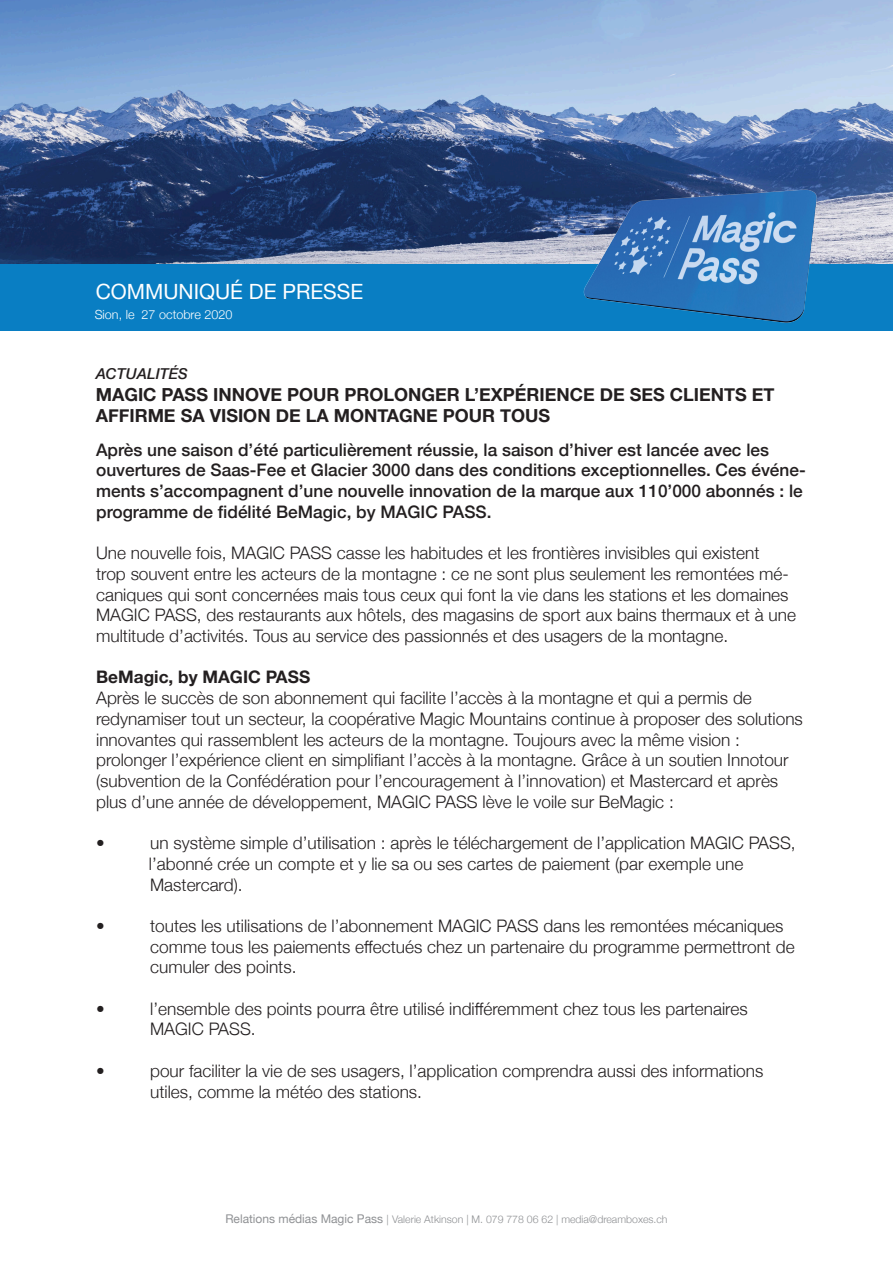
<style>
.page{position:relative;width:893px;height:1263px;background:#fff}
.page>*{position:absolute;margin:0;border:0;box-sizing:border-box;transform-origin:0 0}
.t1{font:21px "Helvetica Neue";color:#fff}
.t2{font:700 18px "Helvetica Neue";color:#231f20}
.t3{font:300 17.25px/20.7px "Helvetica Neue";color:#231f20}
.t4{font:500 17.25px/20.7px "Helvetica Neue";color:#231f20}
.t5{font:700 17.25px "Helvetica Neue";color:#231f20}
.t6{font:italic 500 15px "Helvetica Neue";color:#231f20}
.t7{font:300 12.6px "Helvetica Neue";color:#fff}
.t8{font:300 10.5px "Helvetica Neue";color:#8f9194}
.s1{font-weight:400;font-size:12px}
</style>
<div class="page">
<img style="left:0;top:0;width:893px;height:264px">
<div style="left:0;top:264px;width:893px;height:66px;background:#097ec3"></div>
<img style="left:570px;top:165px;width:285px;height:166px">
<p class="t1" style="left:96px;top:276px;width:269px">COMMUNIQUÉ DE PRESSE</p>
<p class="t7" style="left:95px;top:305px;width:139px">Sion, le 27 octobre 2020</p>
<p class="t6" style="left:96px;top:361px;width:94px">ACTUALITÉS</p>
<p class="t2" style="left:96px;top:380px;width:680px">MAGIC PASS INNOVE POUR PROLONGER L’EXPÉRIENCE DE SES CLIENTS ET</p>
<p class="t2" style="left:96px;top:402px;width:456px">AFFIRME SA VISION DE LA MONTAGNE POUR TOUS</p>
<p class="t4" style="left:96px;top:438px;width:711px">Après une saison d’été particulièrement réussie, la saison d’hiver est lancée avec les ouvertures de Saas-Fee et Glacier 3000 dans des conditions exceptionnelles. Ces événe&shy;ments s’accompagnent d’une nouvelle innovation de la marque aux 110’000 abonnés : le programme de fidélité BeMagic, by MAGIC PASS.</p>
<p class="t3" style="left:96px;top:541px;width:665px">Une nouvelle fois, MAGIC PASS casse les habitudes et les frontières invisibles qui existent</p>
<p class="t3" style="left:96px;top:562px;width:701px">trop souvent entre les acteurs de la montagne : ce ne sont plus seulement les remontées mé&shy;caniques qui sont concernées mais tous ceux qui font la vie dans les stations et les domaines MAGIC PASS, des restaurants aux hôtels, des magasins de sport aux bains thermaux et à une multitude d’activités. Tous au service des passionnés et des usagers de la montagne.</p>
<p class="t5" style="left:96px;top:664px;width:216px">BeMagic, by MAGIC PASS</p>
<p class="t3" style="left:96px;top:686px;width:657px">Après le succès de son abonnement qui facilite l’accès à la montagne et qui a permis de</p>
<p class="t3" style="left:96px;top:707px;width:708px">redynamiser tout un secteur, la coopérative Magic Mountains continue à proposer des solutions innovantes qui rassemblent les acteurs de la montagne. Toujours avec la même vision :</p>
<p class="t3" style="left:96px;top:748px;width:694px">prolonger l’expérience client en simplifiant l’accès à la montagne. Grâce à un soutien Innotour (subvention de la Confédération pour l’encouragement à l’innovation) et Mastercard et après</p>
<p class="t3" style="left:96px;top:790px;width:579px">plus d’une année de développement, MAGIC PASS lève le voile sur BeMagic :</p>
<p class="t3" style="left:96px;top:831px;width:10px">•</p>
<p class="t3" style="left:150px;top:831px;width:647px">un système simple d’utilisation : après le téléchargement de l’application MAGIC PASS,</p>
<p class="t3" style="left:149px;top:852px;width:596px">l’abonné crée un compte et y lie sa ou ses cartes de paiement (par exemple une</p>
<p class="t3" style="left:150px;top:873px;width:94px">Mastercard).</p>
<p class="t3" style="left:96px;top:914px;width:10px">•</p>
<p class="t3" style="left:150px;top:914px;width:635px">toutes les utilisations de l’abonnement MAGIC PASS dans les remontées mécaniques</p>
<p class="t3" style="left:150px;top:935px;width:646px">comme tous les paiements effectués chez un partenaire du programme permettront de</p>
<p class="t3" style="left:150px;top:955px;width:148px">cumuler des points.</p>
<p class="t3" style="left:96px;top:997px;width:10px">•</p>
<p class="t3" style="left:150px;top:997px;width:599px">l’ensemble des points pourra être utilisé indifféremment chez tous les partenaires</p>
<p class="t3" style="left:150px;top:1018px;width:107px">MAGIC PASS.</p>
<p class="t3" style="left:96px;top:1059px;width:10px">•</p>
<p class="t3" style="left:150px;top:1059px;width:615px">pour faciliter la vie de ses usagers, l’application comprendra aussi des informations</p>
<p class="t3" style="left:150px;top:1080px;width:273px">utiles, comme la météo des stations.</p>
<p class="t8" style="left:225px;top:1210px;width:444px"><span class="s1">Relations médias Magic Pass</span> | Valerie Atkinson | M. 079 778 06 62 | media@dreamboxes.ch</p>
</div>
